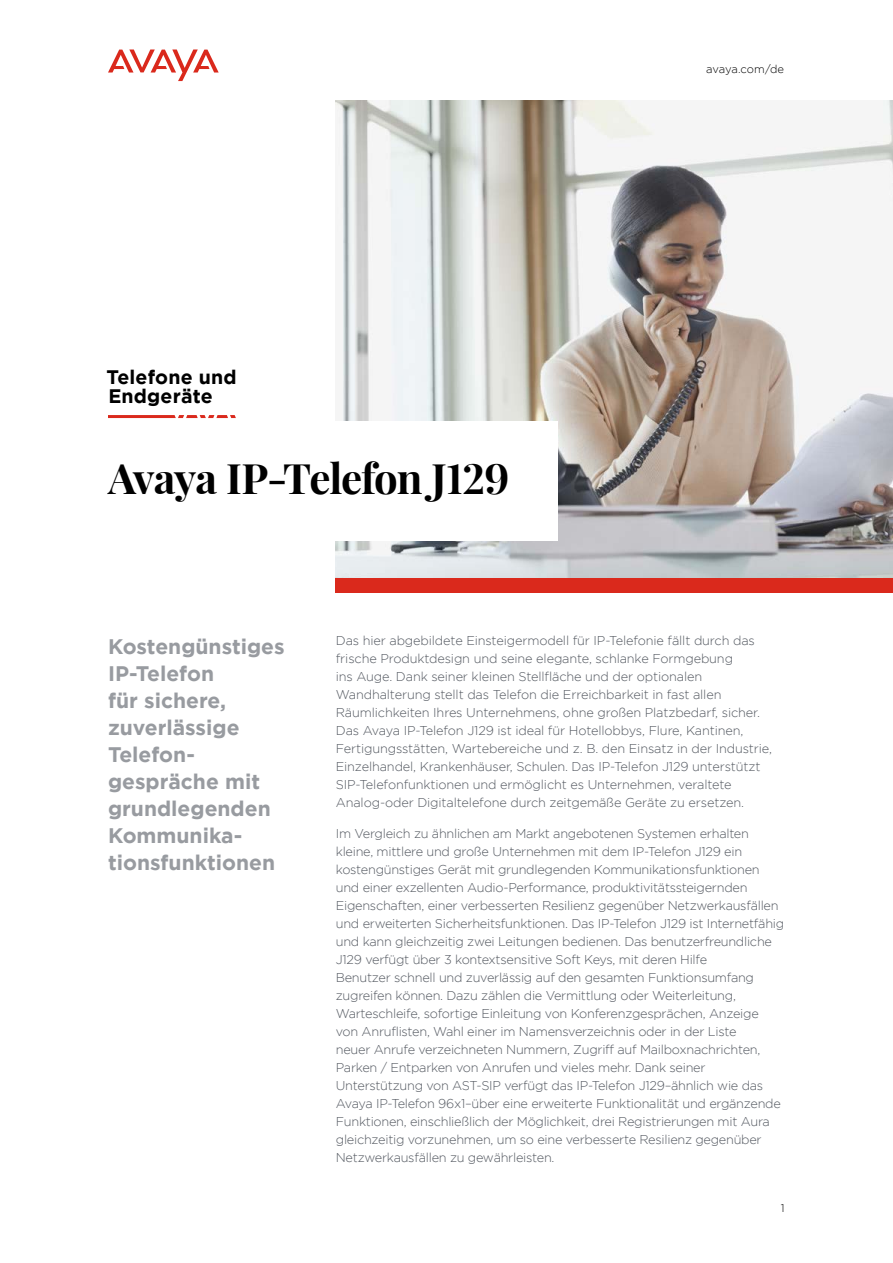
<style>
.page{position:relative;width:893px;height:1263px;background:#fff}
.page>*{position:absolute;margin:0;border:0;box-sizing:border-box;transform-origin:0 0}
.t1{font:700 42px "Playfair Display";letter-spacing:-.025em;color:#000}
.t2{font:700 21px/27px "Gotham";color:#989ba0}
.t3{font:700 19.5px/19.5px "Gotham";letter-spacing:.01em;color:#000}
.t4{font:300 12.75px/18px "Gotham";letter-spacing:-.02em;color:#535860}
.t5{font:300 11.25px "Gotham";letter-spacing:-.01em;color:#000}
</style>
<div class="page">
<svg style="left:108px;top:49px;width:111px;height:32px"></svg>
<img style="left:336px;top:101px;width:557px;height:477px">
<div style="left:0;top:421px;width:557px;height:120px;background:#fff"></div>
<svg style="left:108px;top:415px;width:128px;height:3px"></svg>
<div style="left:336px;top:578px;width:557px;height:14px;background:#da291c"></div>
<h3 class="t3" style="left:107px;top:367px;width:132px">Telefone und<br>Endgeräte</h3>
<h1 class="t1" style="left:108px;top:451px;width:403px">Avaya IP-Telefon J129</h1>
<p class="t5" style="left:706px;top:63px;width:80px">avaya.com/de</p>
<h2 class="t2" style="left:108px;top:633px;width:178px">Kostengünstiges<br>IP-Telefon<br>für sichere, zuverlässige<br>Telefon&shy;gespräche mit grundlegenden<br>Kommunika&shy;tionsfunktionen</h2>
<p class="t4" style="left:336px;top:631px;width:438px">Das hier abgebildete Einsteigermodell für IP-Telefonie fällt durch das frische Produktdesign und seine elegante, schlanke Formgebung<br>ins Auge. Dank seiner kleinen Stellfläche und der optionalen Wandhalterung stellt das Telefon die Erreichbarkeit in fast allen Räumlichkeiten Ihres Unternehmens, ohne großen Platzbedarf, sicher.<br>Das Avaya IP-Telefon J129 ist ideal für Hotellobbys, Flure, Kantinen, Fertigungsstätten, Wartebereiche und z. B. den Einsatz in der Industrie, Einzelhandel, Krankenhäuser, Schulen. Das IP-Telefon J129 unterstützt SIP-Telefonfunktionen und ermöglicht es Unternehmen, veraltete Analog-oder Digitaltelefone durch zeitgemäße Geräte zu ersetzen.</p>
<p class="t4" style="left:336px;top:825px;width:450px">Im Vergleich zu ähnlichen am Markt angebotenen Systemen erhalten kleine, mittlere und große Unternehmen mit dem IP-Telefon J129 ein kostengünstiges Gerät mit grundlegenden Kommunikationsfunktionen und einer exzellenten Audio-Performance, produktivitätssteigernden Eigenschaften, einer verbesserten Resilienz gegenüber Netzwerkausfällen und erweiterten Sicherheitsfunktionen. Das IP-Telefon J129 ist Internetfähig und kann gleichzeitig zwei Leitungen bedienen. Das benutzerfreundliche J129 verfügt über 3 kontextsensitive Soft Keys, mit deren Hilfe<br>Benutzer schnell und zuverlässig auf den gesamten Funktionsumfang zugreifen können. Dazu zählen die Vermittlung oder Weiterleitung, Warteschleife, sofortige Einleitung von Konferenzgesprächen, Anzeige von Anruflisten, Wahl einer im Namensverzeichnis oder in der Liste<br>neuer Anrufe verzeichneten Nummern, Zugriff auf Mailboxnachrichten, Parken / Entparken von Anrufen und vieles mehr. Dank seiner Unterstützung von AST-SIP verfügt das IP-Telefon J129–ähnlich wie das Avaya IP-Telefon 96x1–über eine erweiterte Funktionalität und ergänzende Funktionen, einschließlich der Möglichkeit, drei Registrierungen mit Aura gleichzeitig vorzunehmen, um so eine verbesserte Resilienz gegenüber Netzwerkausfällen zu gewährleisten.</p>
<p class="t5" style="left:781px;top:1202px;width:5px">1</p>
</div>
